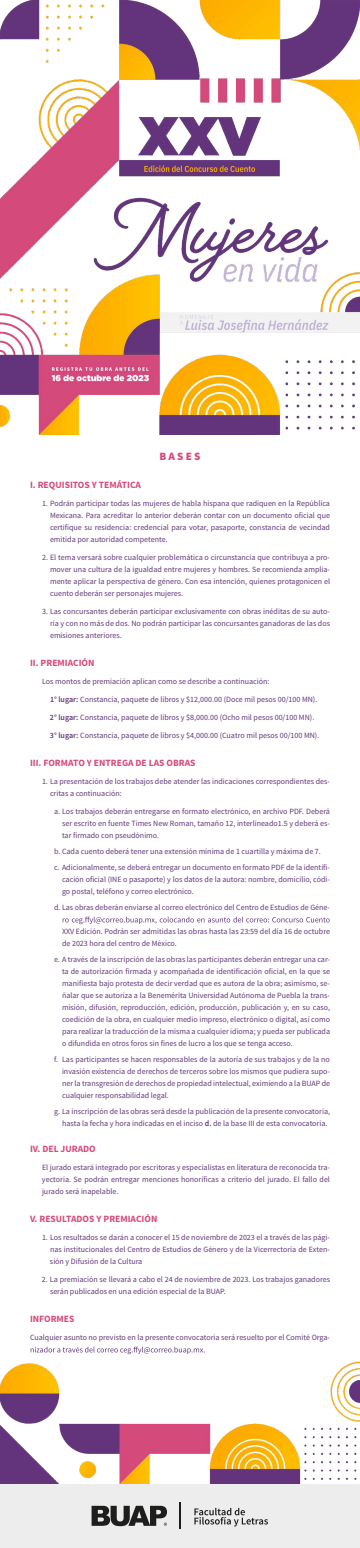
<style>
.page{position:relative;width:360px;height:1548px;background:#fff}
.page>*{position:absolute;margin:0;border:0;box-sizing:border-box;transform-origin:0 0}
.t1{font:900 11.2px "Source Sans Pro";letter-spacing:.2em;color:#d64a7d}
.t2{font:700 9.6px "Source Sans Pro";color:#d64a7d}
.t3{font:8px/12px "Source Sans Pro";color:#63367a;text-align:justify}
.s1{font-weight:600}
</style>
<div class="page">
<svg style="left:63px;top:917px;width:267px;height:7px"></svg>
<svg style="left:31px;top:1347px;width:174px;height:7px"></svg>
<img style="left:0;top:0;width:360px;height:434px">
<img style="left:0;top:1361px;width:360px;height:123px">
<div style="left:0;top:1484px;width:360px;height:64px;background:#eeeded"></div>
<svg style="left:92px;top:1506px;width:75px;height:20px"></svg>
<svg style="left:180px;top:1503px;width:1px;height:26px"></svg>
<svg style="left:194px;top:1508px;width:74px;height:19px"></svg>
<h1 class="t1" style="left:159px;top:449px;width:43px">BASES</h1>
<p class="t2" style="left:30px;top:479px;width:113px">I. REQUISITOS Y TEMÁTICA</p>
<p class="t3" style="left:50px;top:498px;width:282px;text-indent:-8px">1. Podrán participar todas las mujeres de habla hispana que radiquen en la República Mexicana. Para acreditar lo anterior deberán contar con un documento oficial que certifique su residencia: credencial para votar, pasaporte, constancia de vecindad emitida por autoridad competente.</p>
<p class="t3" style="left:50px;top:552px;width:282px;text-indent:-8px">2. El tema versará sobre cualquier problemática o circunstancia que contribuya a pro&shy;mover una cultura de la igualdad entre mujeres y hombres. Se recomienda amplia&shy;mente aplicar la perspectiva de género. Con esa intención, quienes protagonicen el cuento deberán ser personajes mujeres.</p>
<p class="t3" style="left:50px;top:606px;width:282px;text-indent:-8px">3. Las concursantes deberán participar exclusivamente con obras inéditas de su auto&shy;ría y con no más de dos. No podrán participar las concursantes ganadoras de las dos emisiones anteriores.</p>
<p class="t2" style="left:30px;top:657px;width:66px">II. PREMIACIÓN</p>
<p class="t3" style="left:42px;top:676px;width:229px">Los montos de premiación aplican como se describe a continuación:</p>
<p class="t3" style="left:50px;top:694px;width:269px"><span class="s1">1° lugar:</span> Constancia, paquete de libros y $12,000.00 (Doce mil pesos 00/100 MN).</p>
<p class="t3" style="left:50px;top:712px;width:266px"><span class="s1">2° lugar:</span> Constancia, paquete de libros y $8,000.00 (Ocho mil pesos 00/100 MN).</p>
<p class="t3" style="left:50px;top:730px;width:271px"><span class="s1">3° lugar:</span> Constancia, paquete de libros y $4,000.00 (Cuatro mil pesos 00/100 MN).</p>
<p class="t2" style="left:30px;top:757px;width:167px">III. FORMATO Y ENTREGA DE LAS OBRAS</p>
<p class="t3" style="left:50px;top:776px;width:281px;text-indent:-8px">1. La presentación de los trabajos debe atender las indicaciones correspondientes des&shy;critas a continuación:</p>
<p class="t3" style="left:62px;top:806px;width:270px;text-indent:-8px">a. Los trabajos deberán entregarse en formato electrónico, en archivo PDF. Deberá ser escrito en fuente Times New Roman, tamaño 12, interlineado1.5 y deberá es&shy;tar firmado con pseudónimo.</p>
<p class="t3" style="left:54px;top:844px;width:277px;line-height:16px">b. Cada cuento deberá tener una extensión mínima de 1 cuartilla y máxima de 7.<br>c. Adicionalmente, se deberá entregar un documento en formato PDF de la identifi-</p>
<p class="t3" style="left:62px;top:874px;width:270px">cación oficial (INE o pasaporte) y los datos de la autora: nombre, domicilio, códi&shy;go postal, teléfono y correo electrónico.</p>
<p class="t3" style="left:54px;top:902px;width:278px">d. Las obras deberán enviarse al correo electrónico del Centro de Estudios de Géne-</p>
<p class="t3" style="left:62px;top:926px;width:270px">XXV Edición. Podrán ser admitidas las obras hasta las 23:59 del día 16 de octubre de 2023 hora del centro de México.</p>
<p class="t3" style="left:62px;top:954px;width:270px;text-indent:-8px">e. A través de la inscripción de las obras las participantes deberán entregar una car&shy;ta de autorización firmada y acompañada de identificación oficial, en la que se manifiesta bajo protesta de decir verdad que es autora de la obra; asimismo, se&shy;ñalar que se autoriza a la Benemérita Universidad Autónoma de Puebla la trans&shy;misión, difusión, reproducción, edición, producción, publicación y, en su caso, coedición de la obra, en cualquier medio impreso, electrónico o digital, así como para realizar la traducción de la misma a cualquier idioma; y pueda ser publicada o difundida en otros foros sin fines de lucro a los que se tenga acceso.</p>
<p class="t3" style="left:62px;top:1054px;width:270px;text-indent:-8px">f. Las participantes se hacen responsables de la autoría de sus trabajos y de la no invasión existencia de derechos de terceros sobre los mismos que pudiera supo&shy;ner la transgresión de derechos de propiedad intelectual, eximiendo a la BUAP de cualquier responsabilidad legal.</p>
<p class="t3" style="left:62px;top:1106px;width:270px;text-indent:-8px">g. La inscripción de las obras será desde la publicación de la presente convocatoria, hasta la fecha y hora indicadas en el inciso <span class="s1">d.</span> de la base III de esta convocatoria.</p>
<p class="t2" style="left:30px;top:1143px;width:67px">IV. DEL JURADO</p>
<p class="t3" style="left:42px;top:1162px;width:290px">El jurado estará integrado por escritoras y especialistas en literatura de reconocida tra&shy;yectoria. Se podrán entregar menciones honoríficas a criterio del jurado. El fallo del jurado será inapelable.</p>
<p class="t2" style="left:30px;top:1213px;width:129px">V. RESULTADOS Y PREMIACIÓN</p>
<p class="t3" style="left:50px;top:1232px;width:282px;text-indent:-8px">1. Los resultados se darán a conocer el 15 de noviembre de 2023 el a través de las pági&shy;nas institucionales del Centro de Estudios de Género y de la Vicerrectoría de Exten&shy;sión y Difusión de la Cultura</p>
<p class="t3" style="left:50px;top:1274px;width:282px;text-indent:-8px">2. La premiación se llevará a cabo el 24 de noviembre de 2023. Los trabajos ganadores serán publicados en una edición especial de la BUAP.</p>
<p class="t2" style="left:30px;top:1313px;width:46px">INFORMES</p>
<p class="t3" style="left:30px;top:1332px;width:302px">Cualquier asunto no previsto en la presente convocatoria será resuelto por el Comité Orga-</p>
</div>
